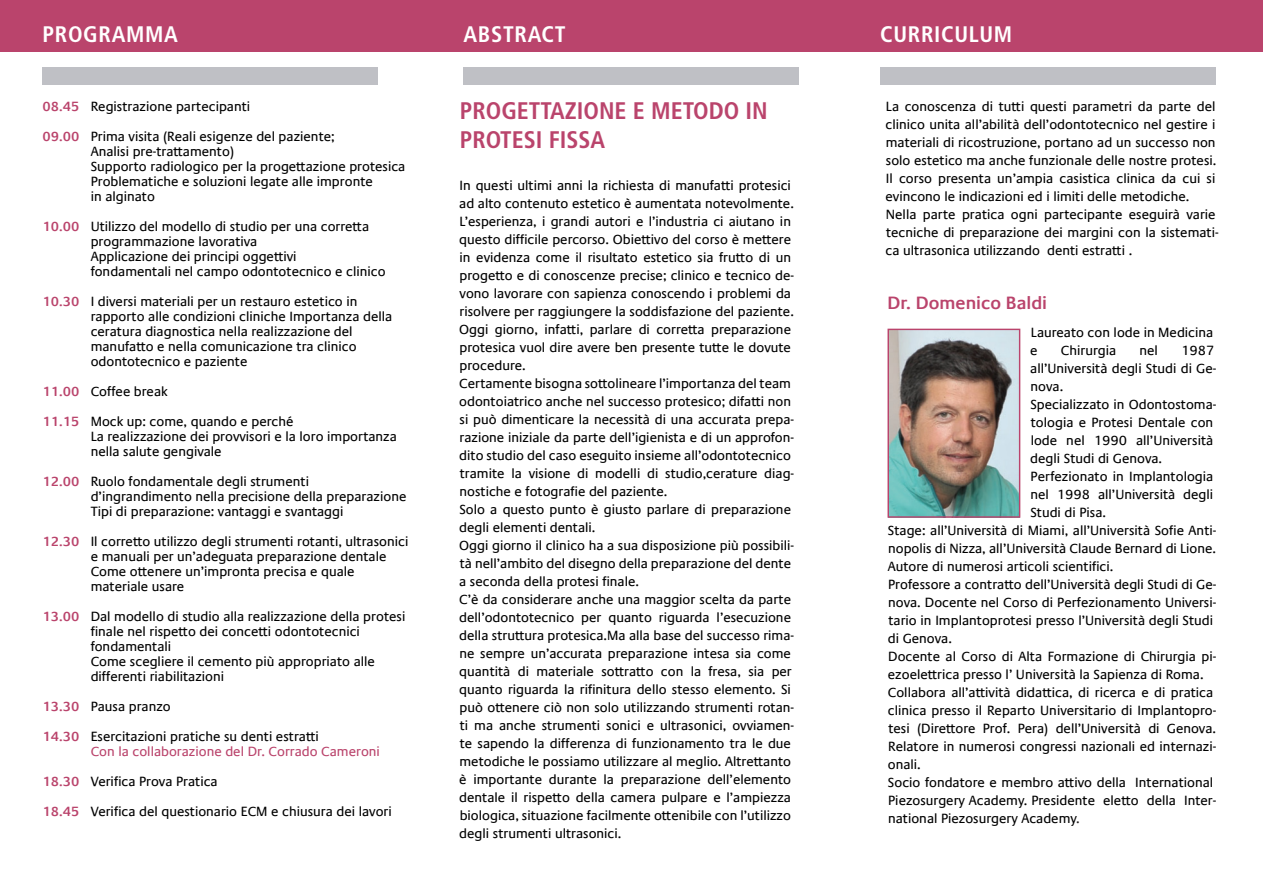
<style>
.page{position:relative;width:1263px;height:893px;background:#fff}
.page>*{position:absolute;margin:0;border:0;box-sizing:border-box;transform-origin:0 0}
.t1{font:700 condensed 24px "Frutiger LT Std";color:#ba446c}
.t2{font:700 condensed 22.5px "Frutiger LT Std";letter-spacing:.03em;color:#fff}
.t3{font:600 18px "Praxis Com";color:#ba446c}
.t4{font:13.5px/18px "Praxis Com";color:#000}
.t5{font:600 13.5px "Praxis Com";color:#ba446c}
.t6{font:13.5px "Praxis Com";color:#ba446c}
.s1{color:#231f20}
</style>
<div class="page">
<div style="left:0;top:0;width:1263px;height:51px;background:#ba446c"></div>
<img style="left:889px;top:331px;width:129px;height:185px">
<div style="left:887px;top:329px;width:133px;height:189px;border:1px solid #ba446c"></div>
<div style="left:463px;top:68px;width:336px;height:17px;background:#bfc0c5"></div>
<div style="left:880px;top:68px;width:336px;height:17px;background:#bfc0c5"></div>
<div style="left:43px;top:68px;width:335px;height:17px;background:#bfc0c5"></div>
<p class="t2" style="left:43px;top:21px;width:137px">PROGRAMMA</p>
<p class="t5" style="left:43px;top:98px;width:38px">08.45</p>
<p class="t5" style="left:43px;top:128px;width:38px">09.00</p>
<p class="t5" style="left:43px;top:218px;width:38px">10.00</p>
<p class="t5" style="left:43px;top:293px;width:38px">10.30</p>
<p class="t5" style="left:43px;top:383px;width:38px">11.00</p>
<p class="t5" style="left:43px;top:413px;width:38px">11.15</p>
<p class="t5" style="left:43px;top:473px;width:38px">12.00</p>
<p class="t5" style="left:43px;top:533px;width:38px">12.30</p>
<p class="t5" style="left:43px;top:608px;width:38px">13.00</p>
<p class="t5" style="left:43px;top:698px;width:38px">13.30</p>
<p class="t5" style="left:43px;top:728px;width:38px">14.30</p>
<p class="t5" style="left:43px;top:773px;width:38px">18.30</p>
<p class="t5" style="left:43px;top:803px;width:38px">18.45</p>
<p class="t4" style="left:91px;top:97px;width:161px">Registrazione partecipanti</p>
<p class="t4" style="left:91px;top:127px;width:246px">Prima visita (Reali esigenze del paziente;</p>
<p class="t4" style="left:91px;top:142px;width:145px">Analisi pre-trattamento)</p>
<p class="t4" style="left:91px;top:157px;width:316px">Supporto radiologico per la progettazione protesica</p>
<p class="t4" style="left:91px;top:172px;width:284px">Problematiche e soluzioni legate alle impronte</p>
<p class="t4" style="left:91px;top:187px;width:66px">in alginato</p>
<p class="t4" style="left:91px;top:217px;width:280px">Utilizzo del modello di studio per una corretta</p>
<p class="t4" style="left:91px;top:232px;width:168px">programmazione lavorativa</p>
<p class="t4" style="left:91px;top:247px;width:207px">Applicazione dei principi oggettivi</p>
<p class="t4" style="left:91px;top:262px;width:296px">fondamentali nel campo odontotecnico e clinico</p>
<p class="t4" style="left:91px;top:292px;width:268px">I diversi materiali per un restauro estetico in</p>
<p class="t4" style="left:91px;top:307px;width:303px">rapporto alle condizioni cliniche Importanza della</p>
<p class="t4" style="left:91px;top:322px;width:263px">ceratura diagnostica nella realizzazione del</p>
<p class="t4" style="left:91px;top:337px;width:267px">manufatto e nella comunicazione tra clinico</p>
<p class="t4" style="left:91px;top:352px;width:158px">odontotecnico e paziente</p>
<p class="t4" style="left:91px;top:382px;width:78px">Coffee break</p>
<p class="t4" style="left:91px;top:412px;width:204px">Mock up: come, quando e perché</p>
<p class="t4" style="left:91px;top:427px;width:308px">La realizzazione dei provvisori e la loro importanza</p>
<p class="t4" style="left:91px;top:442px;width:132px">nella salute gengivale</p>
<p class="t4" style="left:91px;top:472px;width:220px">Ruolo fondamentale degli strumenti</p>
<p class="t4" style="left:91px;top:487px;width:317px">d’ingrandimento nella precisione della preparazione</p>
<p class="t4" style="left:91px;top:502px;width:254px">Tipi di preparazione: vantaggi e svantaggi</p>
<p class="t4" style="left:91px;top:532px;width:319px">Il corretto utilizzo degli strumenti rotanti, ultrasonici</p>
<p class="t4" style="left:91px;top:547px;width:297px">e manuali per un’adeguata preparazione dentale</p>
<p class="t4" style="left:91px;top:562px;width:265px">Come ottenere un’impronta precisa e quale</p>
<p class="t4" style="left:91px;top:577px;width:95px">materiale usare</p>
<p class="t4" style="left:91px;top:607px;width:316px">Dal modello di studio alla realizzazione della protesi</p>
<p class="t4" style="left:91px;top:622px;width:271px">finale nel rispetto dei concetti odontotecnici</p>
<p class="t4" style="left:91px;top:637px;width:82px">fondamentali</p>
<p class="t4" style="left:91px;top:652px;width:286px">Come scegliere il cemento più appropriato alle</p>
<p class="t4" style="left:91px;top:667px;width:135px">differenti riabilitazioni</p>
<p class="t4" style="left:91px;top:697px;width:82px">Pausa pranzo</p>
<p class="t4" style="left:91px;top:727px;width:230px">Esercitazioni pratiche su denti estratti</p>
<p class="t6" style="left:91px;top:743px;width:291px">Con la collaborazione del Dr. Corrado Cameroni</p>
<p class="t4" style="left:91px;top:772px;width:129px">Verifica Prova Pratica</p>
<p class="t4" style="left:91px;top:802px;width:303px">Verifica del questionario ECM e chiusura dei lavori</p>
<p class="t2" style="left:463px;top:21px;width:104px">ABSTRACT</p>
<p class="t2" style="left:880px;top:21px;width:133px">CURRICULUM</p>
<p class="t1" style="left:460px;top:96px;width:309px">PROGETTAZIONE E METODO IN</p>
<p class="t1" style="left:460px;top:125px;width:147px">PROTESI FISSA</p>
<p class="t4" style="left:459px;top:176px;width:336px">In questi ultimi anni la richiesta di manufatti protesici ad alto contenuto estetico è aumentata notevolmente.<br>L’esperienza, i grandi autori e l’industria ci aiutano in questo difficile percorso. Obiettivo del corso è mettere in evidenza come il risultato estetico sia frutto di un progetto e di conoscenze precise; clinico e tecnico de&shy;vono lavorare con sapienza conoscendo i problemi da risolvere per raggiungere la soddisfazione del paziente.<br>Oggi giorno, infatti, parlare di corretta preparazione protesica vuol dire avere ben presente tutte le dovute procedure.</p>
<p class="t4" style="left:459px;top:374px;width:336px">Certamente bisogna sottolineare l’importanza del team odontoiatrico anche nel successo protesico; difatti non si può dimenticare la necessità di una accurata prepa&shy;razione iniziale da parte dell’igienista e di un approfon&shy;dito studio del caso eseguito insieme all’odontotecnico tramite la visione di modelli di studio,cerature diag&shy;nostiche e fotografie del paziente.</p>
<p class="t4" style="left:459px;top:500px;width:333px">Solo a questo punto è giusto parlare di preparazione degli elementi dentali.</p>
<p class="t4" style="left:459px;top:536px;width:336px">Oggi giorno il clinico ha a sua disposizione più possibili&shy;tà nell’ambito del disegno della preparazione del dente a seconda della protesi finale.</p>
<p class="t4" style="left:459px;top:590px;width:336px">C’è da considerare anche una maggior scelta da parte dell’odontotecnico per quanto riguarda l’esecuzione della struttura protesica.Ma alla base del successo rima&shy;ne sempre un’accurata preparazione intesa sia come quantità di materiale sottratto con la fresa, sia per quanto riguarda la rifinitura dello stesso elemento. Si può ottenere ciò non solo utilizzando strumenti rotan&shy;ti ma anche strumenti sonici e ultrasonici, ovviamen&shy;te sapendo la differenza di funzionamento tra le due metodiche le possiamo utilizzare al meglio. Altrettanto è importante durante la preparazione dell’elemento dentale il rispetto della camera pulpare e l’ampiezza biologica, situazione facilmente ottenibile con l’utilizzo degli strumenti ultrasonici.</p>
<p class="t4" style="left:885px;top:97px;width:332px;text-align:justify">La conoscenza di tutti questi parametri da parte del clinico unita all’abilità dell’odontotecnico nel gestire i materiali di ricostruzione, portano ad un successo non solo estetico ma anche funzionale delle nostre protesi.</p>
<p class="t4" style="left:885px;top:169px;width:331px">Il corso presenta un’ampia casistica clinica da cui si evincono le indicazioni ed i limiti delle metodiche.</p>
<p class="t4" style="left:885px;top:205px;width:335px">Nella parte pratica ogni partecipante eseguirà varie tecniche di preparazione dei margini con la sistemati&shy;ca ultrasonica utilizzando denti estratti .</p>
<p class="t3" style="left:887px;top:292px;width:161px">Dr. Domenico Baldi</p>
<p class="t4" style="left:1030px;top:324px;width:185px">Laureato con lode in Medicina e</p>
<p class="t4" style="left:1061px;top:342px;width:57px">Chirurgia</p>
<p class="t4" style="left:1139px;top:342px;width:20px">nel</p>
<p class="t4" style="left:1030px;top:342px;width:188px;text-indent:151px">1987 all’Università degli Studi di Ge&shy;nova.</p>
<p class="t4" style="left:1030px;top:396px;width:188px">Specializzato in Odontostoma&shy;tologia e Protesi Dentale con lode nel 1990 all’Università degli Studi di Genova.</p>
<p class="t4" style="left:1030px;top:468px;width:184px;text-align:justify">Perfezionato in Implantologia nel 1998 all’Università degli Studi di Pisa.</p>
<p class="t4" style="left:888px;top:522px;width:330px;text-align:justify">Stage: all’Università di Miami, all’Università Sofie Anti&shy;nopolis di Nizza, all’Università Claude Bernard di Lione.<br>Autore di numerosi articoli scientifici.</p>
<p class="t4" style="left:888px;top:576px;width:330px">Professore a contratto dell’Università degli Studi di Ge&shy;nova. Docente nel Corso di Perfezionamento Universi&shy;tario in Implantoprotesi presso l’Università degli Studi di Genova.</p>
<p class="t4" style="left:888px;top:648px;width:330px">Docente al Corso di Alta Formazione di Chirurgia pi&shy;ezoelettrica presso l’ Università la Sapienza di Roma.</p>
<p class="t4" style="left:888px;top:684px;width:330px">Collabora all’attività didattica, di ricerca e di pratica clinica presso il Reparto Universitario di Implantopro&shy;tesi (Direttore Prof. Pera) dell’Università di Genova.<br>Relatore in numerosi congressi nazionali ed internazi&shy;onali.</p>
<p class="t4" style="left:888px;top:774px;width:330px">Socio fondatore e membro attivo della International<br>Piezosurgery Academy. Presidente eletto della Inter&shy;national Piezosurgery Academy<span class="s1">.</span></p>
</div>
